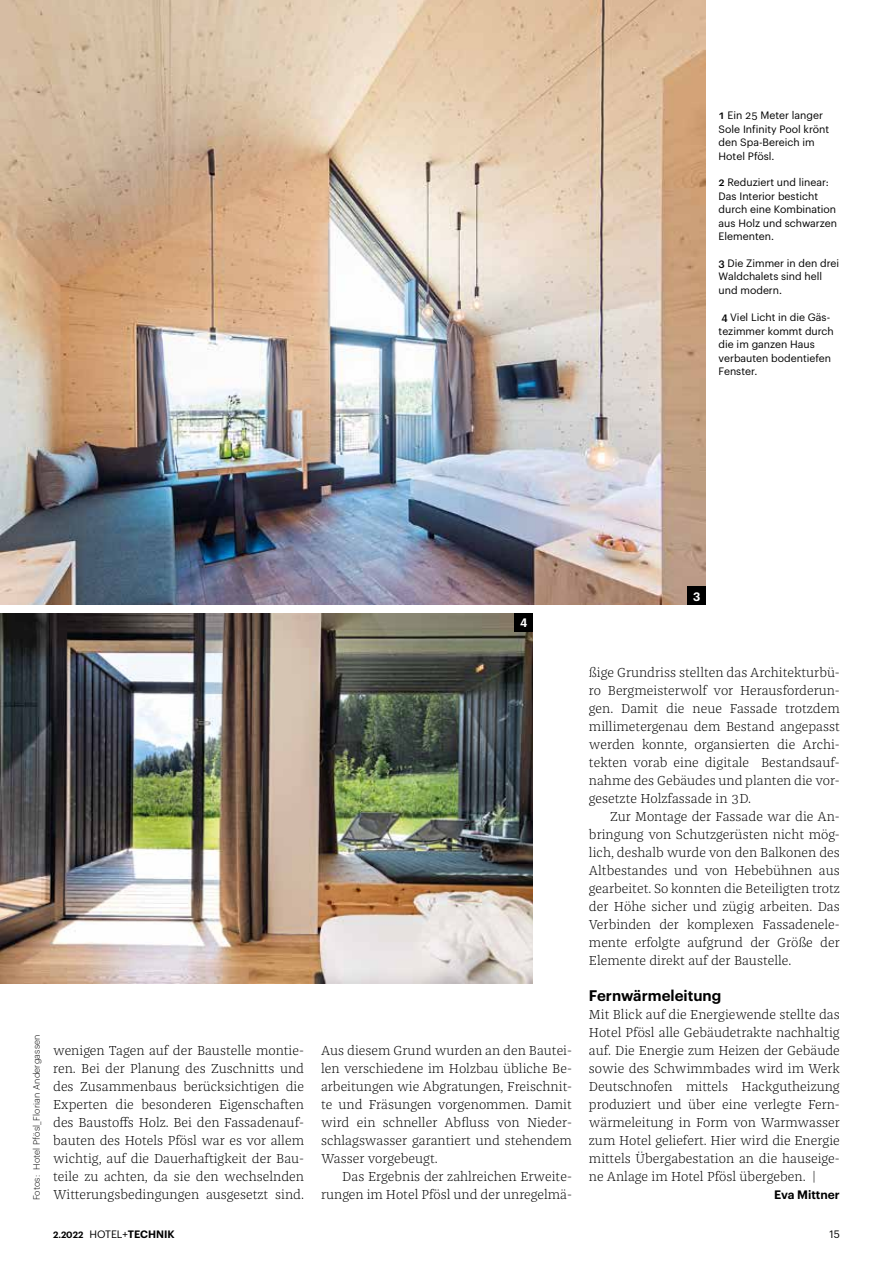
<style>
.page{position:relative;width:893px;height:1263px;background:#fff}
.page>*{position:absolute;margin:0;border:0;box-sizing:border-box;transform-origin:0 0}
.t1{font:600 15px "Graphik";color:#000}
.t2{font:300 13.5px/18px "Franziska Pro";color:#000;text-align:justify}
.t3{font:600 12px "Graphik";color:#000}
.t4{font:600 12px "Graphik";color:#fff}
.t5{font:10.5px/13.5px "Graphik";color:#000}
.t6{font:600 10.5px "Graphik";color:#000}
.t7{font:300 9px "Graphik";letter-spacing:.02em;color:#000}
.s1{font-weight:500}
.s2{font-size:9px}
.s3{font-weight:400}
</style>
<div class="page">
<img style="left:0;top:613px;width:533px;height:370px">
<div style="left:515px;top:613px;width:18px;height:18px;background:#000"></div>
<img style="left:0;top:0;width:706px;height:605px">
<div style="left:688px;top:587px;width:18px;height:18px;background:#000"></div>
<p class="t5" style="left:719px;top:108px;width:112px"><span class="s1">1</span> Ein 25 Meter langer<br>Sole Infinity Pool krönt den Spa-Bereich im<br>Hotel Pfösl.</p>
<p class="t5" style="left:719px;top:175px;width:120px"><span class="s1">2</span> Reduziert und linear:<br>Das Interior besticht durch eine Kombination aus Holz und schwarzen<br>Elementen.</p>
<p class="t5" style="left:719px;top:255px;width:122px"><span class="s1">3</span> Die Zimmer in den drei<br>Waldchalets sind hell und modern.</p>
<p class="t5" style="left:719px;top:310px;width:117px"><span class="s1">4</span> Viel Licht in die Gäs&shy;tezimmer kommt durch die im ganzen Haus verbauten bodentiefen<br>Fenster.</p>
<p class="t4" style="left:520px;top:614px;width:9px">4</p>
<p class="t4" style="left:693px;top:587px;width:9px">3</p>
<p class="t7" style="left:30px;top:1200px;width:167px;rotate:-90deg">Fotos: Hotel Pfösl_Florian Andergassen</p>
<p class="t2" style="left:53px;top:1041px;width:252px">wenigen Tagen auf der Baustelle montie&shy;ren. Bei der Planung des Zuschnitts und des Zusammenbaus berücksichtigen die Experten die besonderen Eigenschaften des Baustoffs Holz. Bei den Fassadenauf&shy;bauten des Hotels Pfösl war es vor allem wichtig, auf die Dauerhaftigkeit der Bau&shy;teile zu achten, da sie den wechselnden Witterungsbedingungen ausgesetzt sind.</p>
<p class="t2" style="left:321px;top:1041px;width:252px">Aus diesem Grund wurden an den Bautei&shy;len verschiedene im Holzbau übliche Be&shy;arbeitungen wie Abgratungen, Freischnit&shy;te und Fräsungen vorgenommen. Damit wird ein schneller Abfluss von Nieder&shy;schlagswasser garantiert und stehendem Wasser vorgebeugt.</p>
<p class="t2" style="left:321px;top:1167px;width:252px;text-align:right">Das Ergebnis der zahlreichen Erweite&shy;rungen im Hotel Pfösl und der unregelmä-</p>
<p class="t2" style="left:589px;top:663px;width:252px">ßige Grundriss stellten das Architekturbü&shy;ro Bergmeisterwolf vor Herausforderun&shy;gen. Damit die neue Fassade trotzdem millimetergenau dem Bestand angepasst werden konnte, organsierten die Archi&shy;tekten vorab eine digitale Bestandsauf&shy;nahme des Gebäudes und planten die vor&shy;gesetzte Holzfassade in 3D.</p>
<p class="t2" style="left:589px;top:807px;width:252px;text-indent:21px">Zur Montage der Fassade war die An&shy;bringung von Schutzgerüsten nicht mög&shy;lich, deshalb wurde von den Balkonen des Altbestandes und von Hebebühnen aus gearbeitet. So konnten die Beteiligten trotz der Höhe sicher und zügig arbeiten. Das Verbinden der komplexen Fassadenele&shy;mente erfolgte aufgrund der Größe der Elemente direkt auf der Baustelle.</p>
<p class="t1" style="left:589px;top:984px;width:134px">Fernwärmeleitung</p>
<p class="t2" style="left:589px;top:1005px;width:252px">Mit Blick auf die Energiewende stellte das Hotel Pfösl alle Gebäudetrakte nachhaltig auf. Die Energie zum Heizen der Gebäude sowie des Schwimmbades wird im Werk Deutschnofen mittels Hackgutheizung produziert und über eine verlegte Fern&shy;wärmeleitung in Form von Warmwasser zum Hotel geliefert. Hier wird die Energie mittels Übergabestation an die hauseige&shy;ne Anlage im Hotel Pfösl übergeben. |</p>
<p class="t3" style="left:774px;top:1185px;width:67px">Eva Mittner</p>
<p class="t6" style="left:53px;top:1226px;width:123px"><span class="s2">2.2022</span> <span class="s3">HOTEL+</span>TECHNIK</p>
<p class="t5" style="left:829px;top:1226px;width:12px">15</p>
</div>
